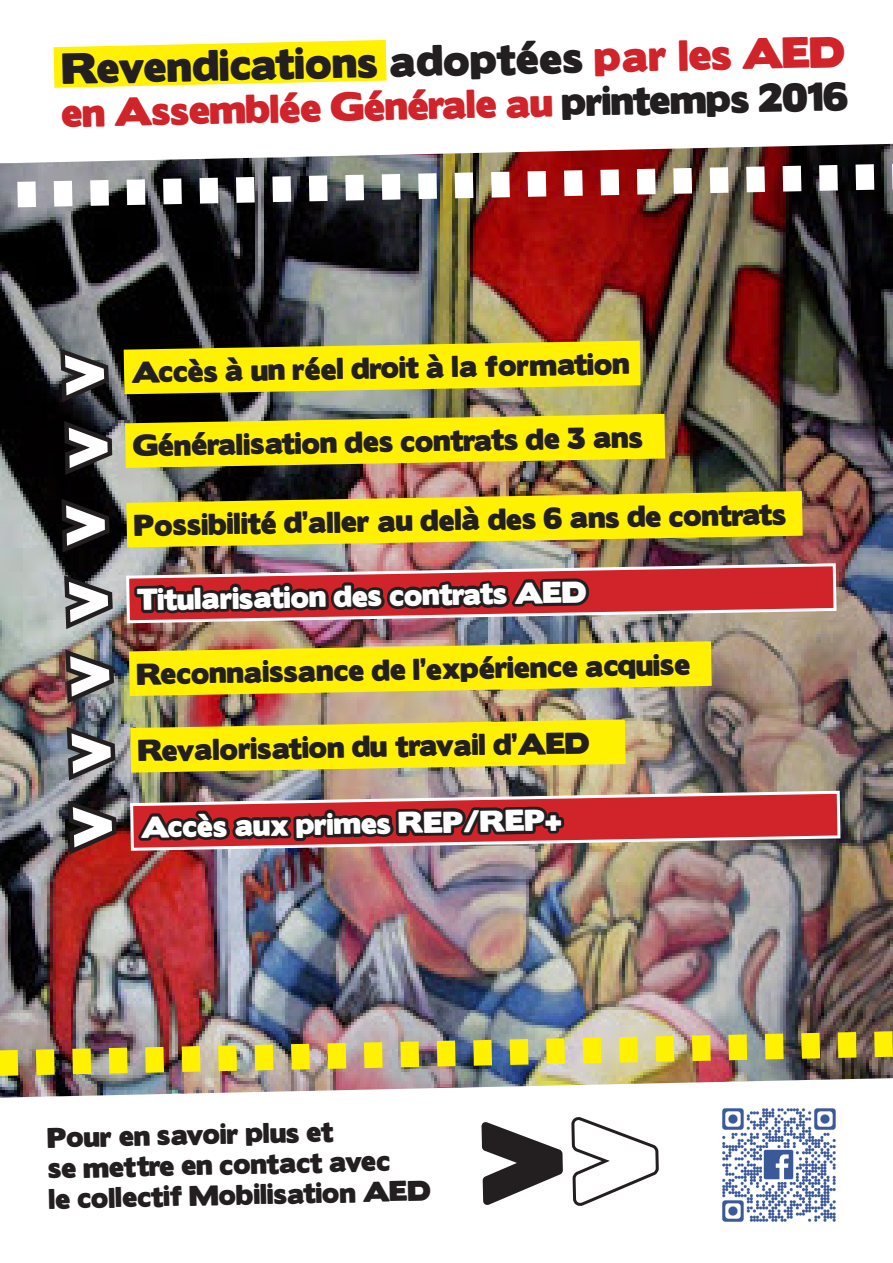
<style>
.page{position:relative;width:893px;height:1263px;background:#fff}
.page>*{position:absolute;margin:0;border:0;box-sizing:border-box;transform-origin:0 0}
.t1{font:39px "Boris Black Bloxx";color:#231f20}
.t2{font:36px "Boris Black Bloxx";color:#d1232a}
.t3{font:27px "Boris Black Bloxx";color:#231f20}
.t4{font:27px "Boris Black Bloxx";color:#fff}
.t5{font:25.5px "Boris Black Bloxx";color:#231f20}
.s1{color:#d1232a}
.s2{color:#231f20}
</style>
<div class="page">
<img style="left:0;top:221px;width:893px;height:797px">
<svg style="left:0;top:1018px;width:893px;height:71px"></svg>
<svg style="left:0;top:150px;width:893px;height:71px"></svg>
<img style="left:53px;top:40px;width:789px;height:1182px">
<p class="t1" style="left:61px;top:38px;width:785px;rotate:-1deg">Revendications adoptées <span class="s1">par les AED</span></p>
<p class="t2" style="left:61px;top:85px;width:789px;rotate:-1deg">en Assemblée Générale au <span class="s2">printemps 2016</span></p>
<p class="t3" style="left:131px;top:352px;width:500px;rotate:-1deg">Accès à un réel droit à la formation</p>
<p class="t3" style="left:132px;top:425px;width:512px;rotate:-1deg">Généralisation des contrats de 3 ans</p>
<p class="t3" style="left:134px;top:505px;width:654px;rotate:-1deg">Possibilité d’aller au delà des 6 ans de contrats</p>
<p class="t4" style="left:136px;top:579px;width:452px;rotate:-1deg">Titularisation des contrats AED</p>
<p class="t3" style="left:136px;top:654px;width:555px;rotate:-1deg">Reconnaissance de l’expérience acquise</p>
<p class="t3" style="left:138px;top:730px;width:453px;rotate:-1deg">Revalorisation du travail d’AED</p>
<p class="t4" style="left:140px;top:807px;width:422px;rotate:-1deg">Accès aux primes REP/REP+</p>
<p class="t5" style="left:47px;top:1118px;width:288px;rotate:-1deg">Pour en savoir plus et</p>
<p class="t5" style="left:48px;top:1148px;width:344px;rotate:-1deg">se mettre en contact avec</p>
<p class="t5" style="left:48px;top:1179px;width:384px;rotate:-1deg">le collectif Mobilisation AED</p>
</div>
